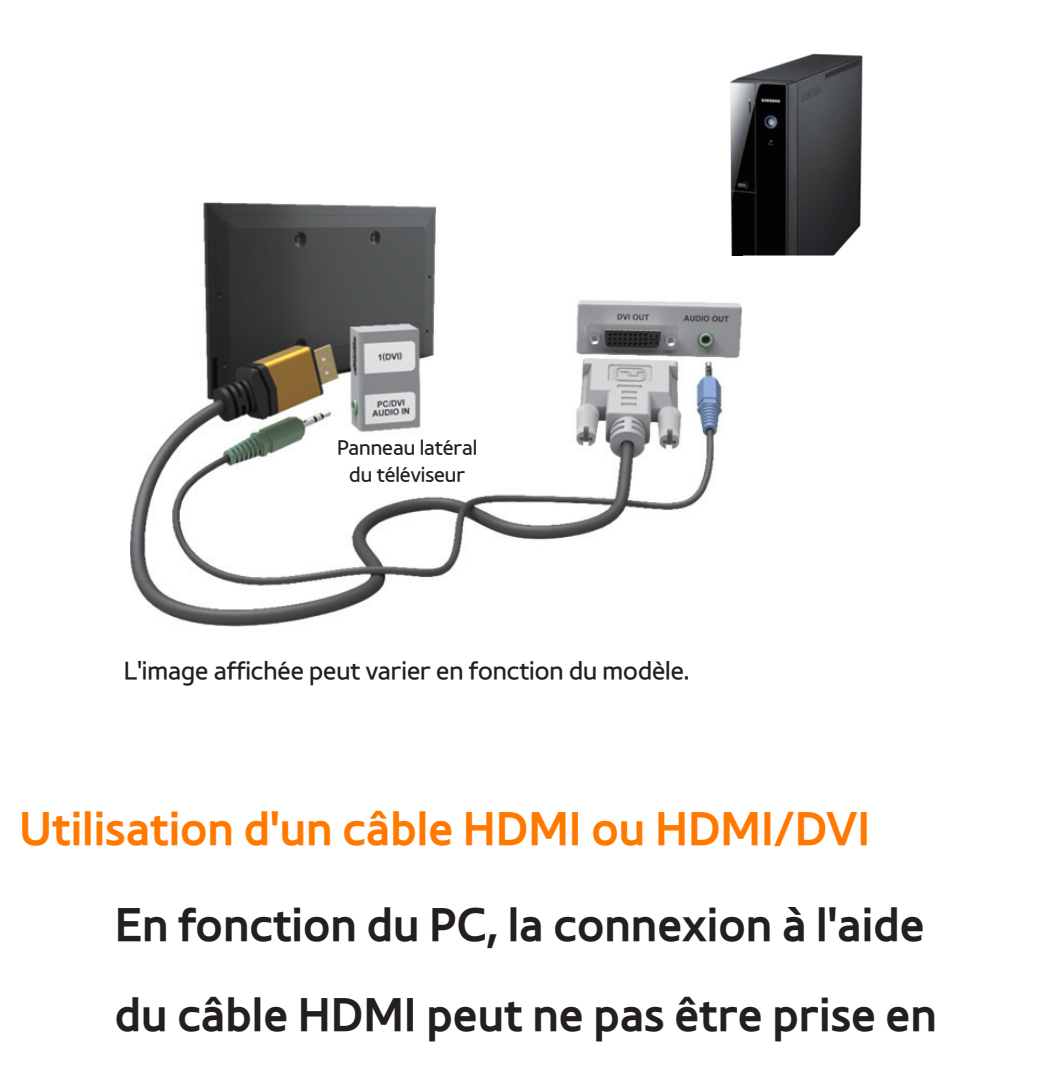
<style>
.page{position:relative;width:1060px;height:1085px;background:#fff}
.page>*{position:absolute;margin:0;border:0;box-sizing:border-box;transform-origin:0 0}
.t1{font:46.12px/90px "Samsung SVD Medium";color:#231f20}
.t2{font:46.12px "Samsung SVD Medium";color:#ff7800}
.t3{font:24.75px "Samsung SVD Light";color:#231f20}
.t4{font:20.25px/27px "Samsung SVD Light";color:#231f20;text-align:center}
</style>
<div class="page">
<img style="left:130px;top:202px;width:612px;height:425px">
<img style="left:730px;top:54px;width:133px;height:201px">
<img style="left:730px;top:202px;width:12px;height:53px">
<p class="t4" style="left:337px;top:433px;width:142px">Panneau latéral du téléviseur</p>
<p class="t3" style="left:124px;top:651px;width:567px">L'image affichée peut varier en fonction du modèle.</p>
<p class="t2" style="left:19px;top:791px;width:852px">Utilisation d'un câble HDMI ou HDMI/DVI</p>
<p class="t1" style="left:115px;top:877px;width:823px">En fonction du PC, la connexion à l'aide du câble HDMI peut ne pas être prise en</p>
</div>
